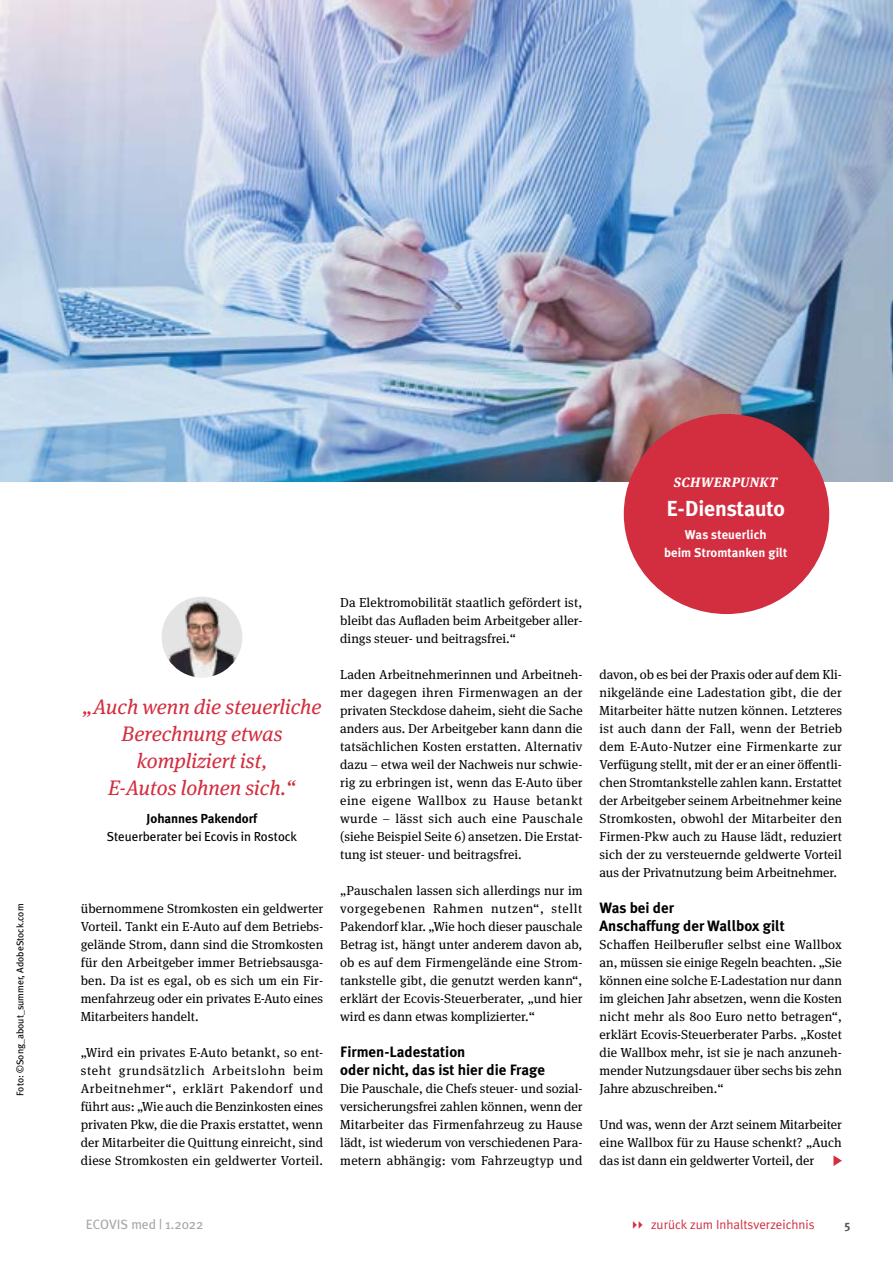
<style>
.page{position:relative;width:893px;height:1263px;background:#fff}
.page>*{position:absolute;margin:0;border:0;box-sizing:border-box;transform-origin:0 0}
.t1{font:700 21.75px "Meta Plus";letter-spacing:-.01em;color:#fff}
.Zitat__Bild_zentrier{font:italic 21px/27px "Meta Serif OT";color:#d32e3f;text-align:center}
.Zwischenheadline{font:700 15px/18px "Meta Plus";color:#000}
.t2{font:13.5px "Meta Plus";color:#a8a8a8}
.t3{font:italic 700 13.5px "Meta Serif OT";letter-spacing:.035em;color:#fff}
.Fließtext{font:13.05px/18px "Meta Serif OT";color:#000;text-align:justify}
.Zitatgeber__Zentrier{font:13.05px/18px "Meta Plus";letter-spacing:-.005em;color:#000;text-align:center}
.t4{font:13.05px "Meta Plus Normal";color:#d32e3f}
.t5{font:700 12.75px/18px "Meta Plus";letter-spacing:.005em;color:#fff;text-align:center}
.t6{font:700 12px "Meta Plus";color:#575756}
.t7{font:9.75px "Meta Plus";color:#000}
.s1{font-weight:700}
</style>
<div class="page">
<img style="left:0;top:0;width:893px;height:481px">
<div style="left:624px;top:414px;width:205px;height:200px;background:#d32e3f;border-radius:50%"></div>
<img style="left:162px;top:597px;width:80px;height:80px;border-radius:40px">
<svg style="left:833px;top:1155px;width:9px;height:11px"></svg>
<p class="t7" style="left:14px;top:1096px;width:194px;rotate:-90deg">Foto: ©Song_about_summer, AdobeStock.com</p>
<p class="Zitat__Bild_zentrier" style="left:83px;top:693px;width:240px">„Auch wenn die steuerliche<br>Berechnung etwas kompliziert ist,<br>E-Autos lohnen sich.“</p>
<p class="Zitatgeber__Zentrier" style="left:107px;top:809px;width:192px"><span class="s1">Johannes Pakendorf<br></span>Steuerberater bei Ecovis in Rostock</p>
<p class="Fließtext" style="left:81px;top:900px;width:244px">übernommene Stromkosten ein geldwerter Vorteil. Tankt ein E-Auto auf dem Betriebs&shy;gelände Strom, dann sind die Stromkosten für den Arbeitgeber immer Betriebsausga&shy;ben. Da ist es egal, ob es sich um ein Fir&shy;menfahrzeug oder ein privates E-Auto eines Mitarbeiters handelt.</p>
<p class="Fließtext" style="left:81px;top:1044px;width:244px">„Wird ein privates E-Auto betankt, so ent&shy;steht grundsätzlich Arbeitslohn beim Arbeitnehmer“, erklärt Pakendorf und führt aus: „Wie auch die Benzinkosten eines privaten Pkw, die die Praxis erstattet, wenn der Mitarbeiter die Quittung einreicht, sind diese Stromkosten ein geldwerter Vorteil.</p>
<p class="Fließtext" style="left:340px;top:594px;width:244px">Da Elektromobilität staatlich gefördert ist, bleibt das Aufladen beim Arbeitgeber aller&shy;dings steuer- und beitragsfrei.“</p>
<p class="Fließtext" style="left:340px;top:666px;width:244px">Laden Arbeitnehmerinnen und Arbeitneh&shy;mer dagegen ihren Firmenwagen an der privaten Steckdose daheim, sieht die Sache anders aus. Der Arbeitgeber kann dann die tatsächlichen Kosten erstatten. Alternativ dazu – etwa weil der Nachweis nur schwie&shy;rig zu erbringen ist, wenn das E-Auto über eine eigene Wallbox zu Hause betankt wurde – lässt sich auch eine Pauschale (siehe Beispiel Seite 6) ansetzen. Die Erstat&shy;tung ist steuer- und beitragsfrei.</p>
<p class="Fließtext" style="left:340px;top:882px;width:244px">„Pauschalen lassen sich allerdings nur im vorgegebenen Rahmen nutzen“, stellt Pakendorf klar. „Wie hoch dieser pauschale Betrag ist, hängt unter anderem davon ab, ob es auf dem Firmengelände eine Strom&shy;tankstelle gibt, die genutzt werden kann“, erklärt der Ecovis-Steuerberater, „und hier wird es dann etwas komplizierter.“</p>
<p class="Zwischenheadline" style="left:340px;top:1043px;width:206px">Firmen-Ladestation<br>oder nicht, das ist hier die Frage</p>
<p class="Fließtext" style="left:340px;top:1080px;width:244px">Die Pauschale, die Chefs steuer- und sozial&shy;versicherungsfrei zahlen können, wenn der Mitarbeiter das Firmenfahrzeug zu Hause lädt, ist wiederum von verschiedenen Para&shy;metern abhängig: vom Fahrzeugtyp und</p>
<p class="t3" style="left:674px;top:474px;width:105px">SCHWERPUNKT</p>
<p class="t1" style="left:666px;top:496px;width:120px">E-Dienstauto</p>
<p class="t5" style="left:664px;top:526px;width:125px">Was steuerlich<br>beim Stromtanken gilt</p>
<p class="Fließtext" style="left:600px;top:666px;width:244px">davon, ob es bei der Praxis oder auf dem Kli&shy;nikgelände eine Ladestation gibt, die der Mitarbeiter hätte nutzen können. Letzteres ist auch dann der Fall, wenn der Betrieb dem E-Auto-Nutzer eine Firmenkarte zur Verfügung stellt, mit der er an einer öffentli&shy;chen Stromtankstelle zahlen kann. Erstattet der Arbeitgeber seinem Arbeitnehmer keine Stromkosten, obwohl der Mitarbeiter den Firmen-Pkw auch zu Hause lädt, reduziert sich der zu versteuernde geldwerte Vorteil aus der Privatnutzung beim Arbeitnehmer.</p>
<p class="Zwischenheadline" style="left:600px;top:899px;width:187px">Was bei der<br>Anschaffung der Wallbox gilt</p>
<p class="Fließtext" style="left:600px;top:936px;width:244px">Schaffen Heilberufler selbst eine Wallbox an, müssen sie einige Regeln beachten. „Sie können eine solche E-Ladestation nur dann im gleichen Jahr absetzen, wenn die Kosten nicht mehr als 800 Euro netto betragen“, erklärt Ecovis-Steuerberater Parbs. „Kostet die Wallbox mehr, ist sie je nach anzuneh&shy;mender Nutzungsdauer über sechs bis zehn Jahre abzuschreiben.“</p>
<p class="Fließtext" style="left:600px;top:1116px;width:244px">Und was, wenn der Arzt seinem Mitarbeiter eine Wallbox für zu Hause schenkt? „Auch das ist dann ein geldwerter Vorteil, der</p>
<p class="t2" style="left:86px;top:1216px;width:119px">ECOVIS med | 1.2022</p>
<p class="t4" style="left:651px;top:1217px;width:165px">zurück zum Inhaltsverzeichnis</p>
<p class="t6" style="left:845px;top:1218px;width:7px">5</p>
</div>
